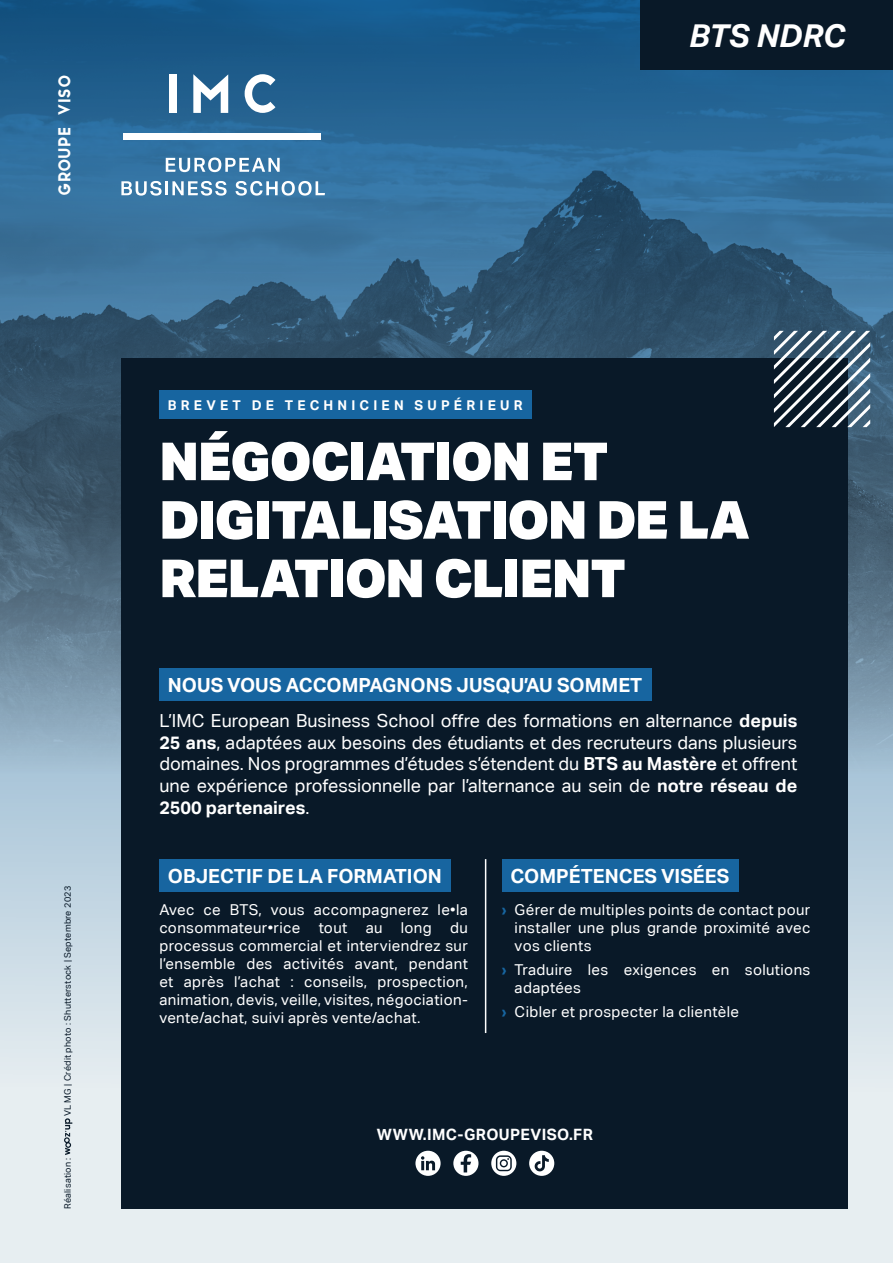
<style>
.page{position:relative;width:893px;height:1263px;background:#fff}
.page>*{position:absolute;margin:0;border:0;box-sizing:border-box;transform-origin:0 0}
.t1{font:900 52.5px/58.5px "Aktiv Grotesk";letter-spacing:-.02em;color:#fff}
.t2{font:italic 700 31.5px "Aktiv Grotesk";color:#fff}
.t3{font:700 19.5px "Aktiv Grotesk";color:#fff}
.t4{font:18px/21.6px "Aktiv Grotesk";color:#fff;text-align:justify}
.t5{font:18px "San Marino";color:#fff}
.t6{font:700 15.6px "Aktiv Grotesk";letter-spacing:.025em;color:#fff}
.t7{font:15px/18px "Aktiv Grotesk";letter-spacing:.025em;color:#fff;text-align:justify}
.t8{font:700 13.5px "Aktiv Grotesk";letter-spacing:.315em;color:#fff}
.t9{font:9px "Aktiv Grotesk";letter-spacing:.025em;color:#091928}
.s1{font-weight:700}
.s2{font-weight:700;color:#1765a0}
</style>
<div class="page">
<svg style="left:0;top:796px;width:893px;height:467px;background:#dae5ec"></svg>
<img style="left:0;top:0;width:893px;height:796px">
<div style="left:169px;top:74px;width:8px;height:39px;background:#fff"></div>
<svg style="left:193px;top:74px;width:35px;height:39px"></svg>
<svg style="left:245px;top:74px;width:30px;height:39px"></svg>
<div style="left:124px;top:133px;width:197px;height:6px;background:#fff"></div>
<svg style="left:166px;top:157px;width:114px;height:15px"></svg>
<svg style="left:121px;top:181px;width:41px;height:15px"></svg>
<hr style="left:165px;top:181px;width:3px;height:14px;background:#fff">
<svg style="left:172px;top:181px;width:55px;height:15px"></svg>
<svg style="left:236px;top:181px;width:89px;height:15px"></svg>
<div style="left:121px;top:359px;width:727px;height:850px;background:#091928"></div>
<svg style="left:774px;top:331px;width:96px;height:96px"></svg>
<div style="left:159px;top:859px;width:291px;height:32px;background:#1765a0"></div>
<div style="left:502px;top:859px;width:237px;height:32px;background:#1765a0"></div>
<hr style="left:485px;top:859px;width:1px;height:174px;background:#fff">
<svg style="left:453px;top:1151px;width:25px;height:25px"></svg>
<svg style="left:415px;top:1151px;width:26px;height:25px"></svg>
<svg style="left:491px;top:1151px;width:25px;height:25px"></svg>
<svg style="left:496px;top:1155px;width:16px;height:16px"></svg>
<div style="left:529px;top:1151px;width:25px;height:25px;background:#fff;border-radius:50%"></div>
<svg style="left:535px;top:1155px;width:14px;height:16px"></svg>
<div style="left:159px;top:391px;width:373px;height:28px;background:#1765a0"></div>
<svg style="left:64px;top:1118px;width:8px;height:37px"></svg>
<div style="left:159px;top:668px;width:493px;height:32px;background:#1765a0"></div>
<div style="left:641px;top:0;width:252px;height:69px;background:#091928"></div>
<p class="t5" style="left:54px;top:196px;width:122px;rotate:-90deg">GROUPE VISO</p>
<p class="t9" style="left:62px;top:1116px;width:231px;rotate:-90deg">VL MG | Crédit photo : Shutterstock | Septembre 2023</p>
<p class="t9" style="left:62px;top:1209px;width:53px;rotate:-90deg">Réalisation :</p>
<p class="t8" style="left:168px;top:397px;width:356px">BREVET DE TECHNICIEN SUPÉRIEUR</p>
<h2 class="t2" style="left:689px;top:16px;width:157px">BTS NDRC</h2>
<h1 class="t1" style="left:159px;top:431px;width:592px">NÉGOCIATION ET<br>DIGITALISATION DE LA<br>RELATION CLIENT</h1>
<h3 class="t3" style="left:168px;top:673px;width:476px">NOUS VOUS ACCOMPAGNONS JUSQU’AU SOMMET</h3>
<p class="t4" style="left:159px;top:710px;width:639px">L’IMC European Business School offre des formations en alternance <span class="s1">depuis 25 ans</span>, adaptées aux besoins des étudiants et des recruteurs dans plusieurs domaines. Nos programmes d’études s’étendent du <span class="s1">BTS au Mastère</span> et offrent une expérience professionnelle par l’alternance au sein de <span class="s1">notre réseau de 2500 partenaires</span>.</p>
<h3 class="t3" style="left:168px;top:864px;width:276px">OBJECTIF DE LA FORMATION</h3>
<p class="t7" style="left:159px;top:900px;width:310px">Avec ce BTS, vous accompagnerez le•la consommateur•rice tout au long du processus commercial et interviendrez sur l’ensemble des activités avant, pendant et après l’achat : conseils, prospection, animation, devis, veille, visites, négociation&shy;vente/achat, suivi après vente/achat.</p>
<h3 class="t3" style="left:510px;top:864px;width:220px">COMPÉTENCES VISÉES</h3>
<p class="t7" style="left:515px;top:900px;width:297px;text-indent:-13px"><span class="s2">›</span> Gérer de multiples points de contact pour installer une plus grande proximité avec vos clients</p>
<p class="t7" style="left:515px;top:961px;width:297px;text-indent:-13px"><span class="s2">›</span> Traduire les exigences en solutions adaptées</p>
<p class="t7" style="left:502px;top:1003px;width:239px"><span class="s2">›</span> Cibler et prospecter la clientèle</p>
<p class="t6" style="left:377px;top:1125px;width:218px">WWW.IMC-GROUPEVISO.FR</p>
</div>
